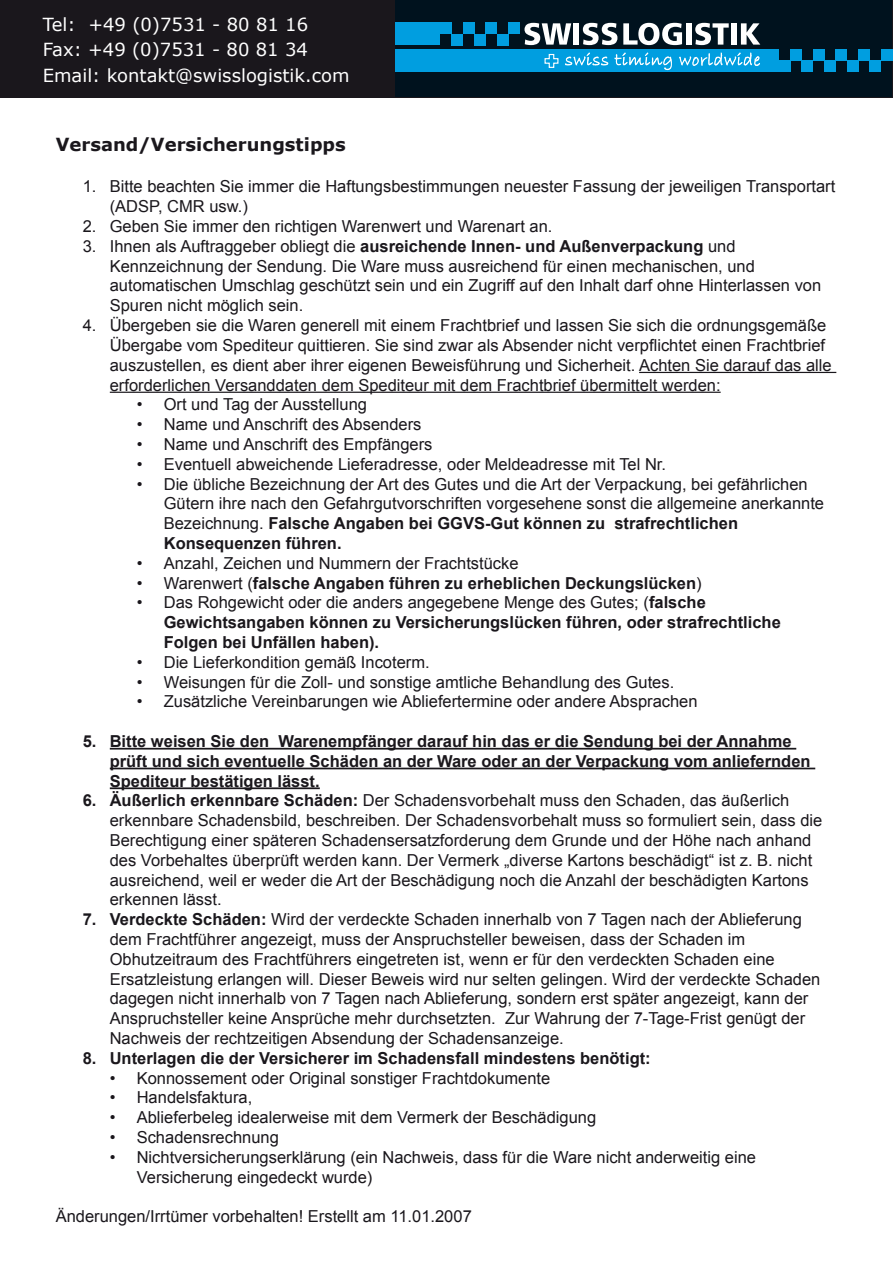
<style>
.page{position:relative;width:893px;height:1263px;background:#fff}
.page>*{position:absolute;margin:0;border:0;box-sizing:border-box;transform-origin:0 0}
.t1{font:18px/25.5px "Verdana";color:#fff}
.t2{font:700 18px "Verdana";color:#1a171c}
.t3{font:16.5px/19.8px "Arial";color:#1a171c}
.t4{font:700 16.5px/19.8px "Arial";color:#1a171c}
.s1{font-weight:700}
.s2{font-weight:400}
</style>
<div class="page">
<hr style="left:639px;top:372px;width:197px;height:1px;background:#1a171c">
<hr style="left:110px;top:392px;width:611px;height:1px;background:#1a171c">
<hr style="left:110px;top:748px;width:686px;height:1px;background:#1a171c">
<hr style="left:110px;top:768px;width:705px;height:1px;background:#1a171c">
<hr style="left:110px;top:787px;width:210px;height:2px;background:#1a171c">
<div style="left:0;top:0;width:893px;height:97px;background:#1a171c"></div>
<div style="left:395px;top:0;width:497px;height:97px;background:#00121e"></div>
<div style="left:779px;top:60px;width:11px;height:12px;background:#009ee0"></div>
<div style="left:790px;top:49px;width:12px;height:11px;background:#009ee0"></div>
<div style="left:802px;top:60px;width:11px;height:12px;background:#009ee0"></div>
<div style="left:813px;top:49px;width:11px;height:11px;background:#009ee0"></div>
<div style="left:824px;top:60px;width:12px;height:12px;background:#009ee0"></div>
<div style="left:836px;top:49px;width:11px;height:11px;background:#009ee0"></div>
<div style="left:847px;top:60px;width:11px;height:12px;background:#009ee0"></div>
<div style="left:858px;top:49px;width:12px;height:11px;background:#009ee0"></div>
<div style="left:870px;top:60px;width:11px;height:12px;background:#009ee0"></div>
<div style="left:881px;top:49px;width:11px;height:11px;background:#009ee0"></div>
<div style="left:395px;top:49px;width:384px;height:23px;background:#009ee0"></div>
<div style="left:440px;top:23px;width:12px;height:11px;background:#009ee0"></div>
<div style="left:452px;top:34px;width:11px;height:11px;background:#009ee0"></div>
<div style="left:463px;top:23px;width:11px;height:11px;background:#009ee0"></div>
<div style="left:474px;top:34px;width:12px;height:11px;background:#009ee0"></div>
<div style="left:486px;top:23px;width:11px;height:11px;background:#009ee0"></div>
<div style="left:497px;top:34px;width:11px;height:11px;background:#009ee0"></div>
<div style="left:508px;top:23px;width:11px;height:11px;background:#009ee0"></div>
<div style="left:395px;top:23px;width:45px;height:22px;background:#009ee0"></div>
<svg style="left:524px;top:23px;width:47px;height:22px"></svg>
<div style="left:574px;top:23px;width:5px;height:22px;background:#fff"></div>
<svg style="left:583px;top:23px;width:34px;height:22px"></svg>
<svg style="left:623px;top:23px;width:59px;height:22px"></svg>
<div style="left:686px;top:23px;width:6px;height:22px;background:#fff"></div>
<svg style="left:695px;top:23px;width:34px;height:22px"></svg>
<div style="left:731px;top:23px;width:6px;height:22px;background:#fff"></div>
<svg style="left:741px;top:23px;width:19px;height:22px"></svg>
<svg style="left:565px;top:52px;width:43px;height:14px"></svg>
<svg style="left:614px;top:52px;width:58px;height:18px"></svg>
<svg style="left:679px;top:52px;width:81px;height:14px"></svg>
<svg style="left:544px;top:53px;width:15px;height:15px"></svg>
<p class="t1" style="left:43px;top:11px;width:308px">Tel: +49 (0)7531 - 80 81 16<br>Fax: +49 (0)7531 - 80 81 34<br>Email: kontakt@swisslogistik.com</p>
<p class="t2" style="left:56px;top:132px;width:292px">Versand/Versicherungstipps</p>
<p class="t3" style="left:110px;top:177px;width:727px;text-indent:-27px">1. Bitte beachten Sie immer die Haftungsbestimmungen neuester Fassung der jeweiligen Transportart (ADSP, CMR usw.)</p>
<p class="t3" style="left:83px;top:217px;width:471px">2. Geben Sie immer den richtigen Warenwert und Warenart an.</p>
<p class="t3" style="left:110px;top:236px;width:713px;text-indent:-27px">3. Ihnen als Auftraggeber obliegt die <span class="s1">ausreichende Innen- und Außenverpackung</span> und Kennzeichnung der Sendung. Die Ware muss ausreichend für einen mechanischen, und automatischen Umschlag geschützt sein und ein Zugriff auf den Inhalt darf ohne Hinterlassen von Spuren nicht möglich sein.</p>
<p class="t3" style="left:110px;top:316px;width:723px;text-indent:-27px">4. Übergeben sie die Waren generell mit einem Frachtbrief und lassen Sie sich die ordnungsgemäße Übergabe vom Spediteur quittieren. Sie sind zwar als Absender nicht verpflichtet einen Frachtbrief auszustellen, es dient aber ihrer eigenen Beweisführung und Sicherheit. Achten Sie darauf das alle erforderlichen Versanddaten dem Spediteur mit dem Frachtbrief übermittelt werden:</p>
<p class="t3" style="left:137px;top:395px;width:232px">• Ort und Tag der Ausstellung</p>
<p class="t3" style="left:137px;top:415px;width:286px">• Name und Anschrift des Absenders</p>
<p class="t3" style="left:137px;top:434px;width:297px">• Name und Anschrift des Empfängers</p>
<p class="t3" style="left:137px;top:454px;width:531px">• Eventuell abweichende Lieferadresse, oder Meldeadresse mit Tel Nr.</p>
<p class="t3" style="left:164px;top:474px;width:662px;text-indent:-27px">• Die übliche Bezeichnung der Art des Gutes und die Art der Verpackung, bei gefährlichen Gütern ihre nach den Gefahrgutvorschriften vorgesehene sonst die allgemeine anerkannte Bezeichnung. <span class="s1">Falsche Angaben bei GGVS-Gut können zu strafrechtlichen Konsequenzen führen.</span></p>
<p class="t3" style="left:137px;top:553px;width:383px">• Anzahl, Zeichen und Nummern der Frachtstücke</p>
<p class="t4" style="left:137px;top:573px;width:566px"><span class="s2">• Warenwert (</span>falsche Angaben führen zu erheblichen Deckungslücken<span class="s2">)</span></p>
<p class="t4" style="left:164px;top:593px;width:619px;text-indent:-27px"><span class="s2">• Das Rohgewicht oder die anders angegebene Menge des Gutes; (</span>falsche<br>Gewichtsangaben können zu Versicherungslücken führen, oder strafrechtliche<br>Folgen bei Unfällen haben).</p>
<p class="t3" style="left:137px;top:652px;width:294px">• Die Lieferkondition gemäß Incoterm.</p>
<p class="t3" style="left:137px;top:672px;width:539px">• Weisungen für die Zoll- und sonstige amtliche Behandlung des Gutes.</p>
<p class="t3" style="left:137px;top:692px;width:562px">• Zusätzliche Vereinbarungen wie Abliefertermine oder andere Absprachen</p>
<p class="t4" style="left:110px;top:732px;width:702px;text-indent:-27px">5. Bitte weisen Sie den Warenempfänger darauf hin das er die Sendung bei der Annahme prüft und sich eventuelle Schäden an der Ware oder an der Verpackung vom anliefernden<br>Spediteur bestätigen lässt.</p>
<p class="t3" style="left:110px;top:791px;width:714px;text-indent:-27px"><span class="s1">6. Äußerlich erkennbare Schäden:</span> Der Schadensvorbehalt muss den Schaden, das äußerlich erkennbare Schadensbild, beschreiben. Der Schadensvorbehalt muss so formuliert sein, dass die Berechtigung einer späteren Schadensersatzforderung dem Grunde und der Höhe nach anhand des Vorbehaltes überprüft werden kann. Der Vermerk „diverse Kartons beschädigt“ ist z. B. nicht ausreichend, weil er weder die Art der Beschädigung noch die Anzahl der beschädigten Kartons erkennen lässt.</p>
<p class="t3" style="left:110px;top:910px;width:712px;text-indent:-27px"><span class="s1">7. Verdeckte Schäden:</span> Wird der verdeckte Schaden innerhalb von 7 Tagen nach der Ablieferung dem Frachtführer angezeigt, muss der Anspruchsteller beweisen, dass der Schaden im Obhutzeitraum des Frachtführers eingetreten ist, wenn er für den verdeckten Schaden eine Ersatzleistung erlangen will. Dieser Beweis wird nur selten gelingen. Wird der verdeckte Schaden dagegen nicht innerhalb von 7 Tagen nach Ablieferung, sondern erst später angezeigt, kann der Anspruchsteller keine Ansprüche mehr durchsetzten. Zur Wahrung der 7-Tage-Frist genügt der Nachweis der rechtzeitigen Absendung der Schadensanzeige.</p>
<p class="t4" style="left:83px;top:1048px;width:569px">8. Unterlagen die der Versicherer im Schadensfall mindestens benötigt:</p>
<p class="t3" style="left:110px;top:1068px;width:442px">• Konnossement oder Original sonstiger Frachtdokumente</p>
<p class="t3" style="left:110px;top:1088px;width:144px">• Handelsfaktura,</p>
<p class="t3" style="left:110px;top:1108px;width:488px">• Ablieferbeleg idealerweise mit dem Vermerk der Beschädigung</p>
<p class="t3" style="left:110px;top:1127px;width:171px">• Schadensrechnung</p>
<p class="t3" style="left:137px;top:1147px;width:621px;text-indent:-27px">• Nichtversicherungserklärung (ein Nachweis, dass für die Ware nicht anderweitig eine<br>Versicherung eingedeckt wurde)</p>
<p class="t3" style="left:56px;top:1207px;width:418px">Änderungen/Irrtümer vorbehalten! Erstellt am 11.01.2007</p>
</div>
